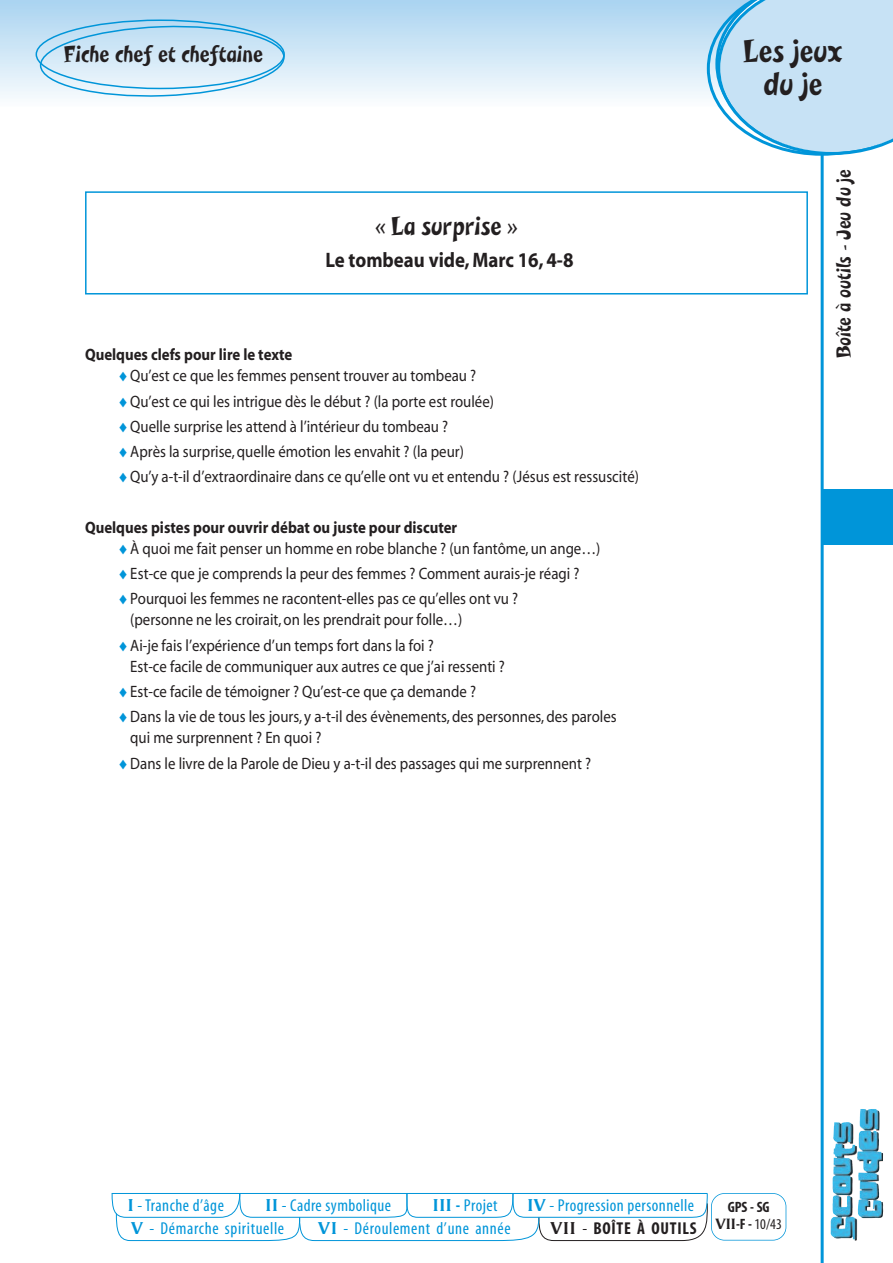
<style>
.page{position:relative;width:893px;height:1263px;background:#fff}
.page>*{position:absolute;margin:0;border:0;box-sizing:border-box;transform-origin:0 0}
.t1{font:33px/33px "Wac Wak Ooops";color:#231f20;text-align:center}
.t2{font:27px "Wac Wak Ooops";color:#231f20}
.t3{font:24px "Wac Wak Ooops";color:#231f20}
.t4{font:700 21px "Myriad";color:#231f20;scale:.9 1}
.t5{font:21px "Wac Wak Ooops";color:#231f20}
.t6{font:condensed 17.25px "Myriad";letter-spacing:.025em;color:#0095d9}
.t7{font:700 condensed 17.25px "Myriad";letter-spacing:.04em;color:#231f20}
.t8{font:16.5px/25.2px "Myriad";color:#231f20;scale:.9 1}
.t9{font:700 condensed 15px/16.5px "Myriad";color:#231f20;text-align:center}
.s1{font-weight:700}
.s2{color:#0095d9}
.s3{font-family:"Vega";font-weight:700;font-stretch:normal}
.s4{font-family:"Vega";font-stretch:normal}
.s5{font-weight:400}
</style>
<div class="page">
<div style="left:0;top:0;width:893px;height:107px;background:linear-gradient(to bottom,#a9d3f0,#fbfdfe)"></div>
<svg style="left:111px;top:1193px;width:597px;height:48px"></svg>
<div style="left:711px;top:1193px;width:75px;height:47px;border:2px solid #0095d9;border-radius:14px"></div>
<svg style="left:707px;top:0;width:186px;height:156px;background:#bfdff4"></svg>
<img style="left:831px;top:1122px;width:32px;height:119px">
<hr style="left:821px;top:155px;width:3px;height:1108px;background:#0095d9">
<div style="left:821px;top:489px;width:72px;height:55px;background:#0095d9"></div>
<svg style="left:36px;top:19px;width:249px;height:80px;background:#c5e3f5"></svg>
<div style="left:85px;top:191px;width:723px;height:103px;border:2px solid #0095d9"></div>
<h3 class="t3" style="left:64px;top:46px;width:201px">Fiche chef et cheftaine</h3>
<h2 class="t2" style="left:374px;top:216px;width:147px">« La surprise »</h2>
<p class="t4" style="left:325px;top:252px;width:277px">Le tombeau vide, Marc 16, 4-8</p>
<p class="t8" style="left:119px;top:346px;width:398px;line-height:21px;text-indent:-34px"><span class="s1">Quelques clefs pour lire le texte<br></span><span class="s2">♦</span> Qu’est ce que les femmes pensent trouver au tombeau ?</p>
<p class="t8" style="left:119px;top:390px;width:579px"><span class="s2">♦</span> Qu’est ce qui les intrigue dès le début ? (la porte est roulée)<br><span class="s2">♦</span> Quelle surprise les attend à l’intérieur du tombeau ?<br><span class="s2">♦</span> Après la surprise, quelle émotion les envahit ? (la peur)<br><span class="s2">♦</span> Qu’y a-t-il d’extraordinaire dans ce qu’elle ont vu et entendu ? (Jésus est ressuscité)</p>
<p class="t8" style="left:119px;top:518px;width:536px;line-height:21px;text-indent:-34px"><span class="s1">Quelques pistes pour ouvrir débat ou juste pour discuter<br></span><span class="s2">♦</span> À quoi me fait penser un homme en robe blanche ? (un fantôme, un ange…)</p>
<p class="t8" style="left:119px;top:562px;width:513px"><span class="s2">♦</span> Est-ce que je comprends la peur des femmes ? Comment aurais-je réagi ? <span class="s2">♦</span> Pourquoi les femmes ne racontent-elles pas ce qu’elles ont vu ?</p>
<p class="t8" style="left:119px;top:609px;width:383px;text-indent:11px">(personne ne les croirait, on les prendrait pour folle…) <span class="s2">♦</span> Ai-je fais l’expérience d’un temps fort dans la foi ?</p>
<p class="t8" style="left:119px;top:655px;width:554px;text-indent:11px">Est-ce facile de communiquer aux autres ce que j’ai ressenti ?<br><span class="s2">♦</span> Est-ce facile de témoigner ? Qu’est-ce que ça demande ?<br><span class="s2">♦</span> Dans la vie de tous les jours, y a-t-il des évènements, des personnes, des paroles</p>
<p class="t8" style="left:119px;top:726px;width:526px;text-indent:11px">qui me surprennent ? En quoi ?<br><span class="s2">♦</span> Dans le livre de la Parole de Dieu y a-t-il des passages qui me surprennent ?</p>
<h1 class="t1" style="left:743px;top:39px;width:101px">Les jeux du je</h1>
<p class="t5" style="left:837px;top:358px;width:191px;rotate:-90deg">Boîte à outils - Jeu du je</p>
<p class="t6" style="left:128px;top:1200px;width:98px"><span class="s3">I</span> -Tranche d’âge</p>
<p class="t6" style="left:266px;top:1200px;width:127px"><span class="s3">II</span> - Cadre symbolique</p>
<p class="t6" style="left:433px;top:1200px;width:66px"><span class="s3">III</span> <span class="s1">-</span> Projet</p>
<p class="t6" style="left:527px;top:1200px;width:168px"><span class="s3">IV</span> - Progression personnelle</p>
<p class="t6" style="left:131px;top:1222px;width:154px"><span class="s3">V</span> - Démarche spirituelle</p>
<p class="t6" style="left:318px;top:1222px;width:194px"><span class="s3">VI</span> - Déroulement d’une année</p>
<p class="t7" style="left:550px;top:1222px;width:148px"><span class="s4">VII</span> <span class="s5">-</span> BOÎTE À OUTILS</p>
<p class="t9" style="left:716px;top:1200px;width:68px">GPS - SG<br><span class="s4">VII</span>-F - <span class="s5">10/43</span></p>
</div>
